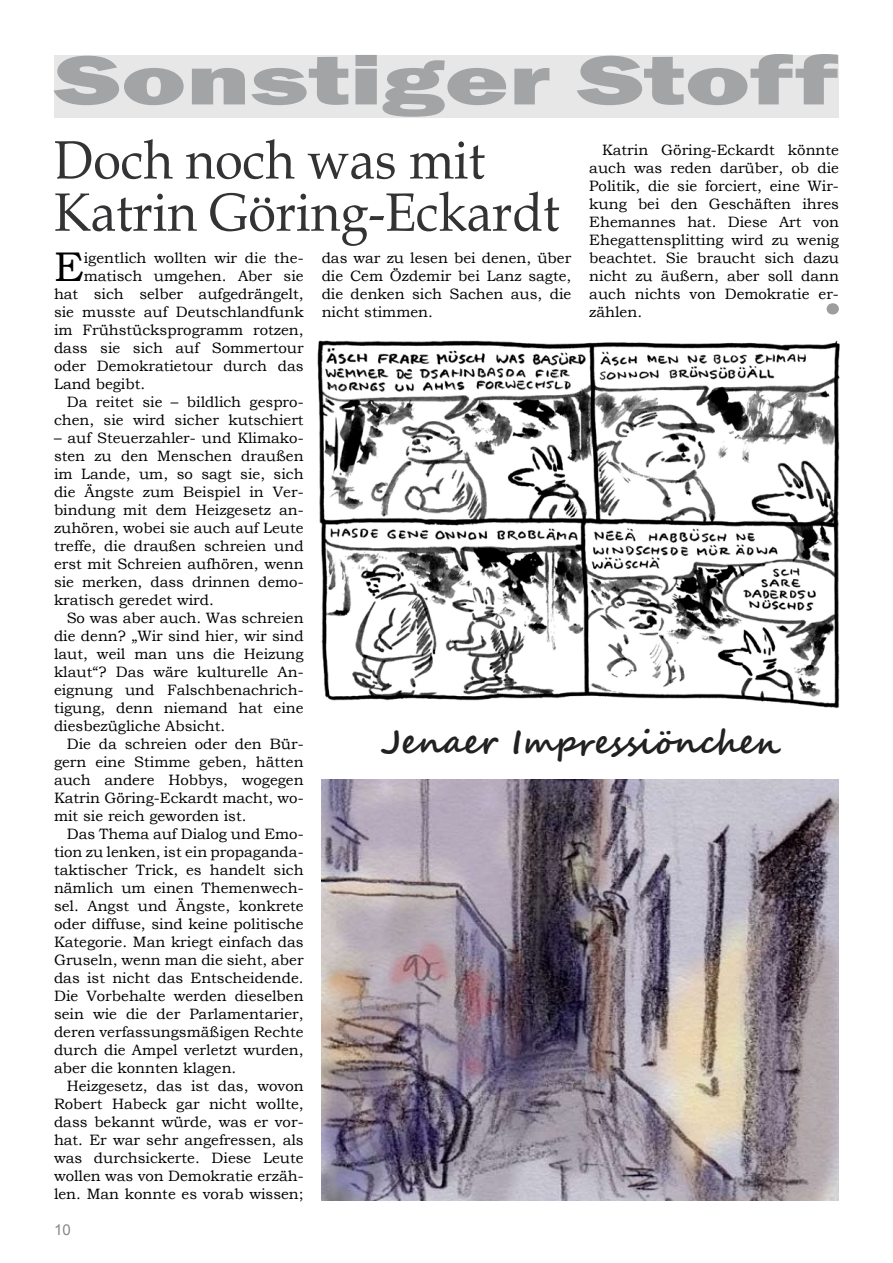
<style>
.page{position:relative;width:893px;height:1263px;background:#fff}
.page>*{position:absolute;margin:0;border:0;box-sizing:border-box;transform-origin:0 0}
.t1{font:800 72px "Franklin Gothic";color:#a2a4a6;scale:1.52 1}
.t2{font:700 61.95px "Bookman Old Style";color:#9c9d9f;scale:1.08 1}
.t3{font:53.85px/52.2px "Book Antiqua";color:#333234;scale:.94 1}
.t4{font:41.4px "Bookman Old Style";color:#000}
.t5{font:700 33px "Segoe Script";color:#212122}
.t6{font:15px/18px "Bookman Old Style";color:#000;text-align:justify}
.t7{font:15px "Arial";color:#878889}
</style>
<div class="page">
<img style="left:322px;top:779px;width:517px;height:421px">
<img style="left:317px;top:340px;width:523px;height:368px">
<div style="left:54px;top:55px;width:785px;height:63px;background:#e7e7e8"></div>
<h1 class="t1" style="left:55px;top:34px;width:517px">Sonstiger Stoff</h1>
<h3 class="t3" style="left:54px;top:133px;width:539px">Doch noch was mit<br>Katrin Göring-Eckardt</h3>
<p class="t6" style="left:589px;top:141px;width:251px;text-indent:13px">Katrin Göring-Eckardt könnte auch was reden darüber, ob die Politik, die sie forciert, eine Wir&shy;kung bei den Geschäften ihres Ehemannes hat. Diese Art von Ehegattensplitting wird zu wenig beachtet. Sie braucht sich dazu nicht zu äußern, aber soll dann auch nichts von Demokratie er&shy;zählen.</p>
<p class="t6" style="left:322px;top:249px;width:251px">das war zu lesen bei denen, über die Cem Özdemir bei Lanz sagte, die denken sich Sachen aus, die nicht stimmen.</p>
<h3 class="t4" style="left:54px;top:240px;width:31px">E</h3>
<p class="t6" style="left:84px;top:249px;width:221px">igentlich wollten wir die the-</p>
<p class="t6" style="left:84px;top:267px;width:221px">matisch umgehen. Aber sie</p>
<p class="t6" style="left:54px;top:285px;width:251px">hat sich selber aufgedrängelt,</p>
<p class="t6" style="left:54px;top:303px;width:251px">sie musste auf Deutschlandfunk</p>
<p class="t6" style="left:54px;top:321px;width:251px">im Frühstücksprogramm rotzen,</p>
<p class="t6" style="left:54px;top:339px;width:251px">dass sie sich auf Sommertour</p>
<p class="t6" style="left:54px;top:357px;width:251px">oder Demokratietour durch das</p>
<p class="t6" style="left:54px;top:375px;width:93px">Land begibt.</p>
<p class="t6" style="left:67px;top:393px;width:238px">Da reitet sie – bildlich gespro-</p>
<p class="t6" style="left:54px;top:411px;width:251px">chen, sie wird sicher kutschiert</p>
<p class="t6" style="left:54px;top:429px;width:251px">– auf Steuerzahler- und Klimako&shy;sten zu den Menschen draußen im Lande, um, so sagt sie, sich die Ängste zum Beispiel in Ver&shy;bindung mit dem Heizgesetz an&shy;zuhören, wobei sie auch auf Leute treffe, die draußen schreien und erst mit Schreien aufhören, wenn sie merken, dass drinnen demo&shy;kratisch geredet wird.</p>
<p class="t6" style="left:54px;top:609px;width:251px;text-indent:13px">So was aber auch. Was schreien die denn? „Wir sind hier, wir sind laut, weil man uns die Heizung klaut“? Das wäre kulturelle An&shy;eignung und Falschbenachrich&shy;tigung, denn niemand hat eine diesbezügliche Absicht.</p>
<p class="t6" style="left:54px;top:735px;width:251px;text-indent:13px">Die da schreien oder den Bür&shy;gern eine Stimme geben, hätten auch andere Hobbys, wogegen Katrin Göring-Eckardt macht, wo&shy;mit sie reich geworden ist.</p>
<p class="t6" style="left:54px;top:825px;width:251px;text-indent:13px">Das Thema auf Dialog und Emo&shy;tion zu lenken, ist ein propaganda&shy;taktischer Trick, es handelt sich nämlich um einen Themenwech&shy;sel. Angst und Ängste, konkrete oder diffuse, sind keine politische Kategorie. Man kriegt einfach das Gruseln, wenn man die sieht, aber das ist nicht das Entscheidende.<br>Die Vorbehalte werden dieselben sein wie die der Parlamentarier, deren verfassungsmäßigen Rechte durch die Ampel verletzt wurden, aber die konnten klagen.</p>
<p class="t6" style="left:54px;top:1077px;width:251px;text-indent:13px">Heizgesetz, das ist das, wovon Robert Habeck gar nicht wollte, dass bekannt würde, was er vor&shy;hat. Er war sehr angefressen, als was durchsickerte. Diese Leute wollen was von Demokratie erzäh&shy;len. Man konnte es vorab wissen;</p>
<h2 class="t2" style="left:821px;top:248px;width:23px">.</h2>
<h3 class="t5" style="left:381px;top:715px;width:402px">Jenaer Impressiönchen</h3>
<p class="t7" style="left:54px;top:1220px;width:18px">10</p>
</div>
